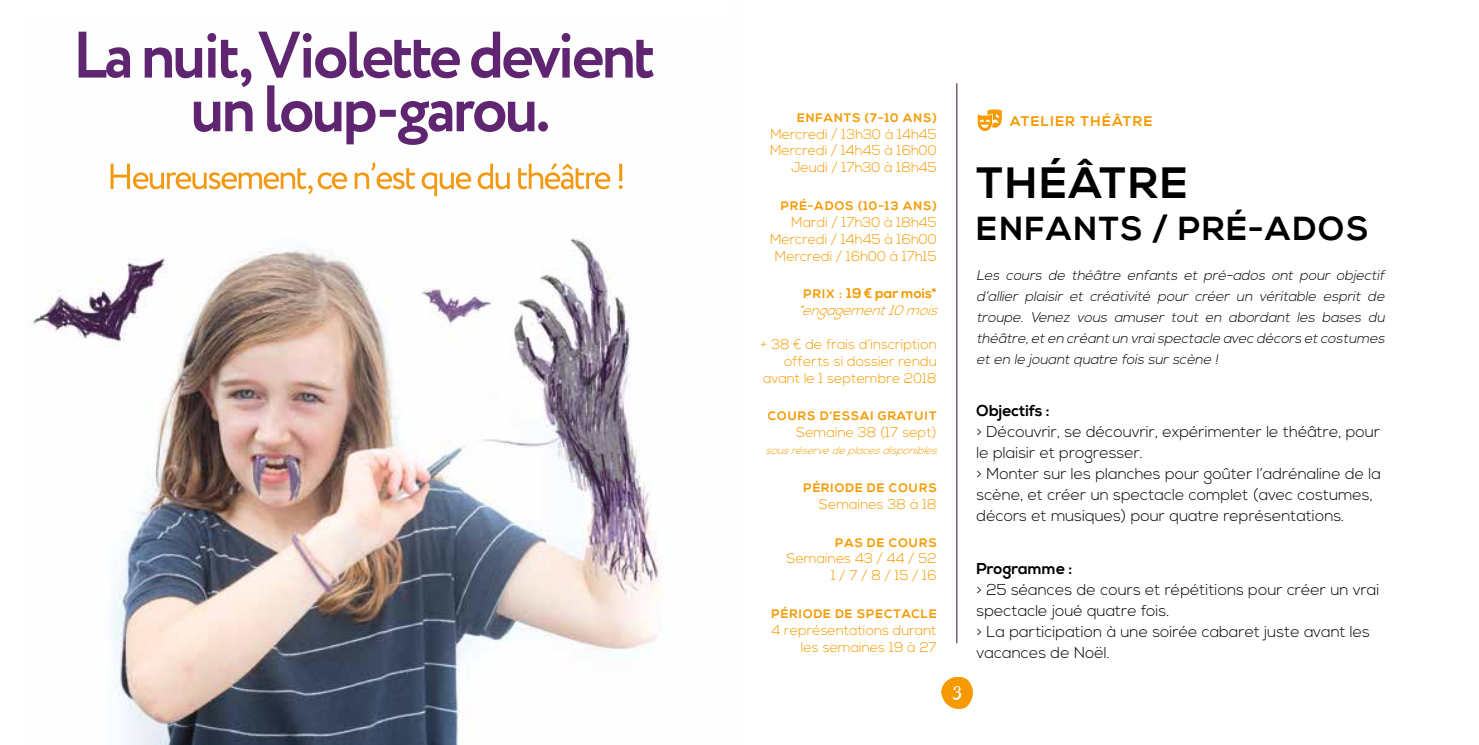
<style>
.page{position:relative;width:1479px;height:745px;background:#fff}
.page>*{position:absolute;margin:0;border:0;box-sizing:border-box;transform-origin:0 0}
.t1{font:700 43.75px "Nexa";letter-spacing:.05em;color:#000}
.t2{font:700 33.25px "Nexa";letter-spacing:.05em;color:#000}
.t3{font:300 15.75px/21px "Nexa";color:#000}
.t4{font:700 15.75px "Nexa";color:#000}
.t5{font:15.75px "Beyond The Mountains";color:#fff}
.t6{font:300 14px/16.8px "Nexa";color:#f59a00;text-align:right}
.t7{font:italic 300 14px/21px "Nexa";color:#000;text-align:justify}
.t8{font:italic 300 14px/16.8px "Nexa";color:#f59a00;text-align:center}
.t9{font:700 14px "Nexa";letter-spacing:.1em;color:#f59a00}
.t10{font:700 12.25px "Nexa";letter-spacing:.08em;color:#f59a00}
.t11{font:italic 300 10.5px "Nexa";color:#f59a00}
.s1{font-weight:700;font-style:normal;font-size:12.25px}
.s2{font-weight:700;font-style:normal}
</style>
<div class="page">
<hr style="left:956px;top:83px;width:1px;height:559px;background:#2f0e33">
<svg style="left:941px;top:677px;width:31px;height:31px"></svg>
<svg style="left:977px;top:109px;width:24px;height:22px"></svg>
<img style="left:29px;top:31px;width:631px;height:713px">
<p class="t10" style="left:797px;top:110px;width:141px">ENFANTS (7-10 ANS)</p>
<p class="t9" style="left:1010px;top:113px;width:144px">ATELIER THÉÂTRE</p>
<p class="t6" style="left:770px;top:126px;width:168px">Mercredi / 13h30 à 14h45<br>Mercredi / 14h45 à 16h00<br>Jeudi / 17h30 à 18h45</p>
<p class="t10" style="left:780px;top:199px;width:157px">PRÉ-ADOS (10-13 ANS)</p>
<p class="t6" style="left:770px;top:214px;width:168px">Mardi / 17h30 à 18h45<br>Mercredi / 14h45 à 16h00<br>Mercredi / 16h00 à 17h15</p>
<p class="t8" style="left:798px;top:286px;width:147px"><span class="s1">PRIX :</span> <span class="s2">19 € par mois* </span>*engagement10mois</p>
<p class="t6" style="left:760px;top:336px;width:178px">+ 38 € de frais d’inscription offerts si dossier rendu avant le 1 septembre 2018</p>
<p class="t10" style="left:767px;top:409px;width:170px">COURS D’ESSAI GRATUIT</p>
<p class="t6" style="left:796px;top:424px;width:142px">Semaine 38 (17 sept)</p>
<p class="t11" style="left:765px;top:444px;width:177px">sousréservedeplacesdisponibles</p>
<p class="t10" style="left:803px;top:480px;width:135px">PÉRIODE DE COURS</p>
<p class="t6" style="left:819px;top:496px;width:119px">Semaines 38 à 18</p>
<p class="t10" style="left:835px;top:535px;width:103px">PAS DE COURS</p>
<p class="t6" style="left:786px;top:550px;width:152px">Semaines 43 / 44 / 52<br>1 / 7 / 8 / 15 / 16</p>
<p class="t10" style="left:771px;top:606px;width:167px">PÉRIODE DE SPECTACLE</p>
<p class="t6" style="left:771px;top:622px;width:167px">4 représentations durant les semaines 19 à 27</p>
<p class="t5" style="left:952px;top:685px;width:12px">53</p>
<h1 class="t1" style="left:976px;top:157px;width:213px">THÉÂTRE</h1>
<h2 class="t2" style="left:976px;top:209px;width:394px">ENFANTS / PRÉ-ADOS</h2>
<p class="t7" style="left:976px;top:265px;width:413px">Les cours de théâtre enfants et pré-ados ont pour objectif d’allier plaisir et créativité pour créer un véritable esprit de troupe. Venez vous amuser tout en abordant les bases du théâtre,eten créantun vraispectacle avec décors etcostumes eten le jouantquatre fois surscène !</p>
<p class="t4" style="left:976px;top:401px;width:75px">Objectifs :</p>
<p class="t3" style="left:976px;top:422px;width:406px">&gt; Découvrir, se découvrir, expérimenter le théâtre, pour le plaisir et progresser.<br>&gt; Monter sur les planches pour goûter l’adrénaline de la scène, et créer un spectacle complet (avec costumes, décors et musiques) pour quatre représentations.</p>
<p class="t4" style="left:976px;top:559px;width:97px">Programme :</p>
<p class="t3" style="left:976px;top:579px;width:404px">&gt; 25 séances de cours et répétitions pour créer un vrai spectacle joué quatre fois.<br>&gt; La participation à une soirée cabaret juste avant les vacances de Noël.</p>
</div>
